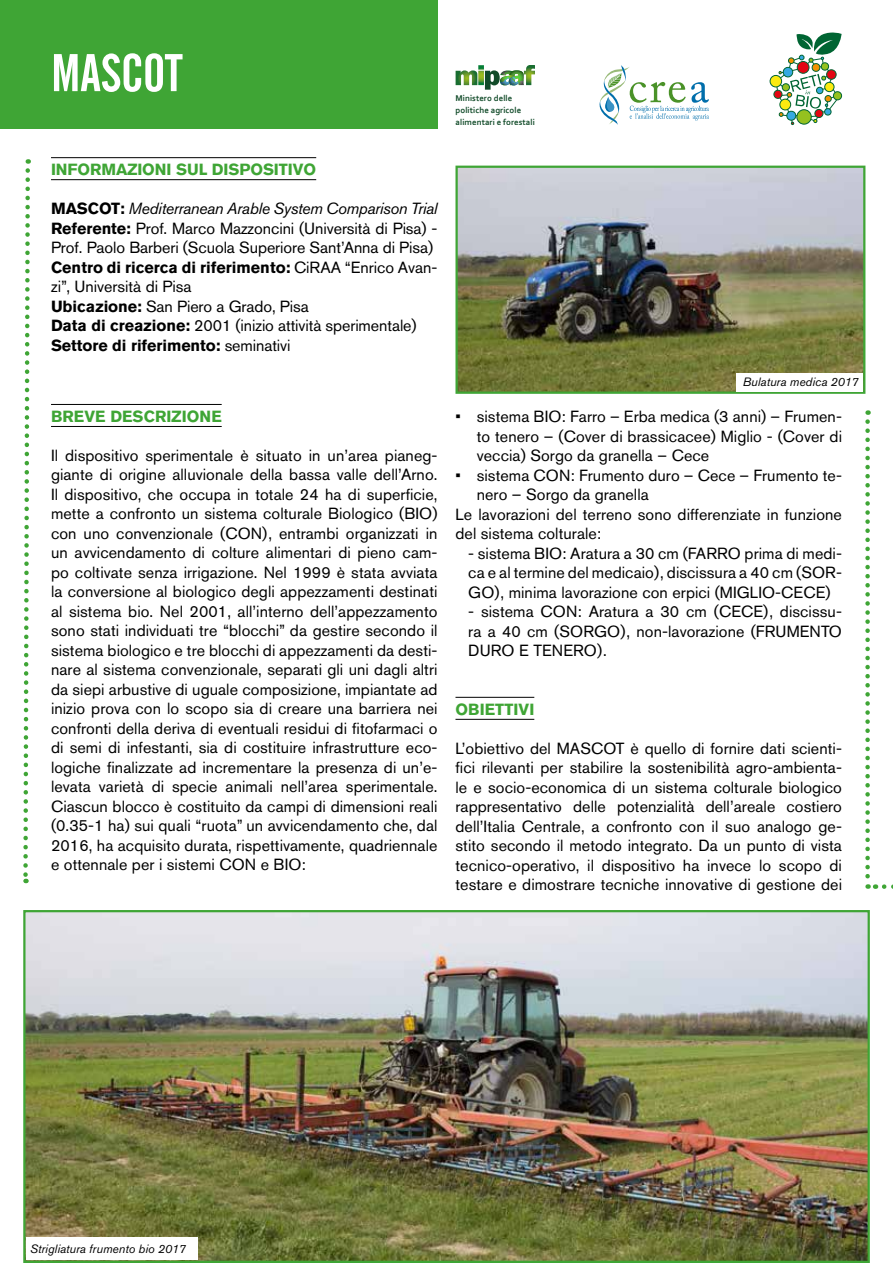
<style>
.page{position:relative;width:893px;height:1263px;background:#fff}
.page>*{position:absolute;margin:0;border:0;box-sizing:border-box;transform-origin:0 0}
.t1{font:52.5px "Alternate Gothic No 2 BT";color:#fff}
.t2{font:16.05px/19.5px "Akzidenz Grotesk BQ";letter-spacing:.005em;color:#000;text-align:justify}
.t3{font:700 16.05px "Akzidenz Grotesk BQ";letter-spacing:-.005em;color:#3fa535}
.t4{font:italic 12px "Akzidenz Grotesk BQ";letter-spacing:.005em;color:#000}
.t5{font:700 8.85px/11.7px "Corbel";letter-spacing:.005em;color:#114b29}
.s1{font-weight:700}
.s2{font-style:italic}
</style>
<div class="page">
<hr style="left:455px;top:697px;width:79px;height:1px;background:#000">
<hr style="left:455px;top:719px;width:79px;height:1px;background:#000">
<div style="left:0;top:0;width:437px;height:129px;background:#3fa535"></div>
<hr style="left:51px;top:157px;width:265px;height:1px;background:#000">
<hr style="left:51px;top:179px;width:265px;height:1px;background:#000">
<hr style="left:51px;top:404px;width:171px;height:1px;background:#000">
<hr style="left:51px;top:426px;width:171px;height:1px;background:#000">
<svg style="left:456px;top:65px;width:79px;height:25px"></svg>
<svg style="left:599px;top:65px;width:110px;height:60px"></svg>
<svg style="left:770px;top:75px;width:12px;height:12px"></svg>
<div style="left:769px;top:75px;width:13px;height:13px;border:1px solid #006533;border-radius:50%"></div>
<div style="left:773px;top:90px;width:9px;height:9px;border:1px solid #006533;border-radius:50%"></div>
<svg style="left:775px;top:32px;width:67px;height:93px"></svg>
<svg style="left:23px;top:159px;width:8px;height:724px"></svg>
<img style="left:458px;top:169px;width:404px;height:222px">
<div style="left:455px;top:166px;width:410px;height:228px;border:2px solid #3fa535"></div>
<img style="left:26px;top:913px;width:841px;height:347px">
<div style="left:23px;top:910px;width:847px;height:353px;border:2px solid #3fa535"></div>
<div style="left:737px;top:373px;width:126px;height:18px;background:#fff"></div>
<div style="left:26px;top:1237px;width:172px;height:23px;background:#fff"></div>
<svg style="left:865px;top:422px;width:11px;height:467px"></svg>
<svg style="left:884px;top:884px;width:9px;height:5px"></svg>
<h1 class="t1" style="left:51px;top:44px;width:133px">MASCOT</h1>
<p class="t3" style="left:51px;top:160px;width:267px">INFORMAZIONI SUL DISPOSITIVO</p>
<p class="t2" style="left:51px;top:199px;width:388px;text-align:left"><span class="s1">MASCOT:</span> <span class="s2">Mediterranean Arable System Comparison Trial </span><span class="s1">Referente:</span> Prof. Marco Mazzoncini (Università di Pisa) - Prof. Paolo Barberi (Scuola Superiore Sant’Anna di Pisa)<br><span class="s1">Centro di ricerca di riferimento:</span> CiRAA “Enrico Avan&shy;zi”, Università di Pisa<br><span class="s1">Ubicazione:</span> San Piero a Grado, Pisa<br><span class="s1">Data di creazione:</span> 2001 (inizio attività sperimentale)<br><span class="s1">Settore di riferimento:</span> seminativi</p>
<p class="t3" style="left:51px;top:407px;width:172px">BREVE DESCRIZIONE</p>
<p class="t2" style="left:51px;top:445px;width:388px">Il dispositivo sperimentale è situato in un’area pianeg&shy;giante di origine alluvionale della bassa valle dell’Arno.<br>Il dispositivo, che occupa in totale 24 ha di superficie, mette a confronto un sistema colturale Biologico (BIO) con uno convenzionale (CON), entrambi organizzati in un avvicendamento di colture alimentari di pieno cam&shy;po coltivate senza irrigazione. Nel 1999 è stata avviata la conversione al biologico degli appezzamenti destinati al sistema bio. Nel 2001, all’interno dell’appezzamento sono stati individuati tre “blocchi” da gestire secondo il sistema biologico e tre blocchi di appezzamenti da desti&shy;nare al sistema convenzionale, separati gli uni dagli altri da siepi arbustive di uguale composizione, impiantate ad inizio prova con lo scopo sia di creare una barriera nei confronti della deriva di eventuali residui di fitofarmaci o di semi di infestanti, sia di costituire infrastrutture eco&shy;logiche finalizzate ad incrementare la presenza di un’e&shy;levata varietà di specie animali nell’area sperimentale.<br>Ciascun blocco è costituito da campi di dimensioni reali (0.35-1 ha) sui quali “ruota” un avvicendamento che, dal 2016, ha acquisito durata, rispettivamente, quadriennale e ottennale per i sistemi CON e BIO:</p>
<p class="t5" style="left:456px;top:92px;width:81px">Ministero delle politiche agricole alimentari e forestali</p>
<p class="t4" style="left:743px;top:375px;width:118px">Bulatura medica 2017</p>
<p class="t2" style="left:477px;top:407px;width:367px;text-indent:-21px">• sistema BIO: Farro – Erba medica (3 anni) – Frumen&shy;to tenero – (Cover di brassicacee) Miglio - (Cover di veccia) Sorgo da granella – Cece</p>
<p class="t2" style="left:455px;top:465px;width:388px">• sistema CON: Frumento duro – Cece – Frumento te-</p>
<p class="t2" style="left:477px;top:485px;width:174px">nero – Sorgo da granella</p>
<p class="t2" style="left:455px;top:504px;width:388px">Le lavorazioni del terreno sono differenziate in funzione</p>
<p class="t2" style="left:455px;top:524px;width:147px">del sistema colturale:</p>
<p class="t2" style="left:468px;top:543px;width:375px">- sistema BIO: Aratura a 30 cm (FARRO prima di medi&shy;ca e al termine del medicaio), discissura a 40 cm (SOR-GO), minima lavorazione con erpici (MIGLIO-CECE)</p>
<p class="t2" style="left:468px;top:602px;width:375px">- sistema CON: Aratura a 30 cm (CECE), discissu&shy;ra a 40 cm (SORGO), non-lavorazione (FRUMENTO DURO E TENERO).</p>
<p class="t3" style="left:455px;top:700px;width:80px">OBIETTIVI</p>
<p class="t2" style="left:455px;top:738px;width:388px">L’obiettivo del MASCOT è quello di fornire dati scienti&shy;fici rilevanti per stabilire la sostenibilità agro-ambienta&shy;le e socio-economica di un sistema colturale biologico rappresentativo delle potenzialità dell’areale costiero dell’Italia Centrale, a confronto con il suo analogo ge&shy;stito secondo il metodo integrato. Da un punto di vista tecnico-operativo, il dispositivo ha invece lo scopo di testare e dimostrare tecniche innovative di gestione dei</p>
<p class="t4" style="left:30px;top:1241px;width:158px">Strigliatura frumento bio 2017</p>
</div>
